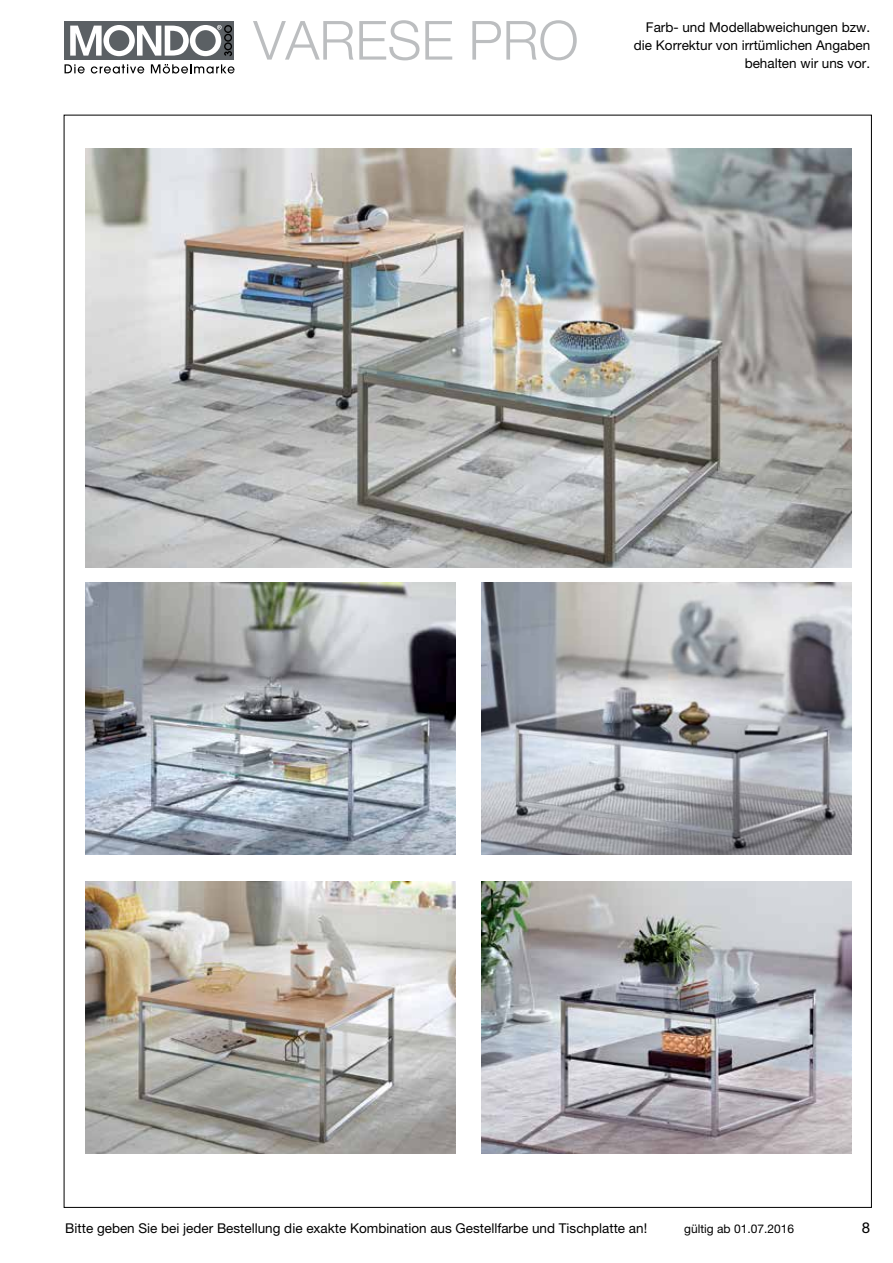
<style>
.page{position:relative;width:893px;height:1263px;background:#fff}
.page>*{position:absolute;margin:0;border:0;box-sizing:border-box;transform-origin:0 0}
.t1{font:300 54px "Helvetica Neue LTW1 G";color:#bcbec0}
.t2{font:15px "Helvetica Neue LTW1 G";color:#000}
.t3{font:13.5px/18px "Helvetica Neue LTW1 G";color:#000;text-align:right}
.t4{font:12px "Helvetica Neue LTW1 G";color:#000}
</style>
<div class="page">
<div style="left:64px;top:21px;width:170px;height:39px;background:#5b6064"></div>
<svg style="left:65px;top:64px;width:20px;height:10px"></svg>
<svg style="left:91px;top:64px;width:53px;height:10px"></svg>
<svg style="left:151px;top:64px;width:84px;height:10px"></svg>
<svg style="left:70px;top:25px;width:162px;height:31px"></svg>
<img style="left:85px;top:882px;width:370px;height:272px">
<img style="left:482px;top:882px;width:369px;height:272px">
<img style="left:85px;top:583px;width:370px;height:272px">
<img style="left:85px;top:149px;width:766px;height:418px">
<img style="left:482px;top:583px;width:369px;height:272px">
<h1 class="t1" style="left:253px;top:7px;width:327px">VARESE PRO</h1>
<p class="t3" style="left:634px;top:19px;width:238px">Farb- und Modellabweichungen bzw. die Korrektur von irrtümlichen Angaben behalten wir uns vor.</p>
<p class="t3" style="left:65px;top:1219px;width:583px">Bitte geben Sie bei jeder Bestellung die exakte Kombination aus Gestellfarbe und Tischplatte an!</p>
<p class="t4" style="left:684px;top:1221px;width:111px">gültig ab 01.07.2016</p>
<p class="t2" style="left:862px;top:1218px;width:10px">8</p>
</div>
